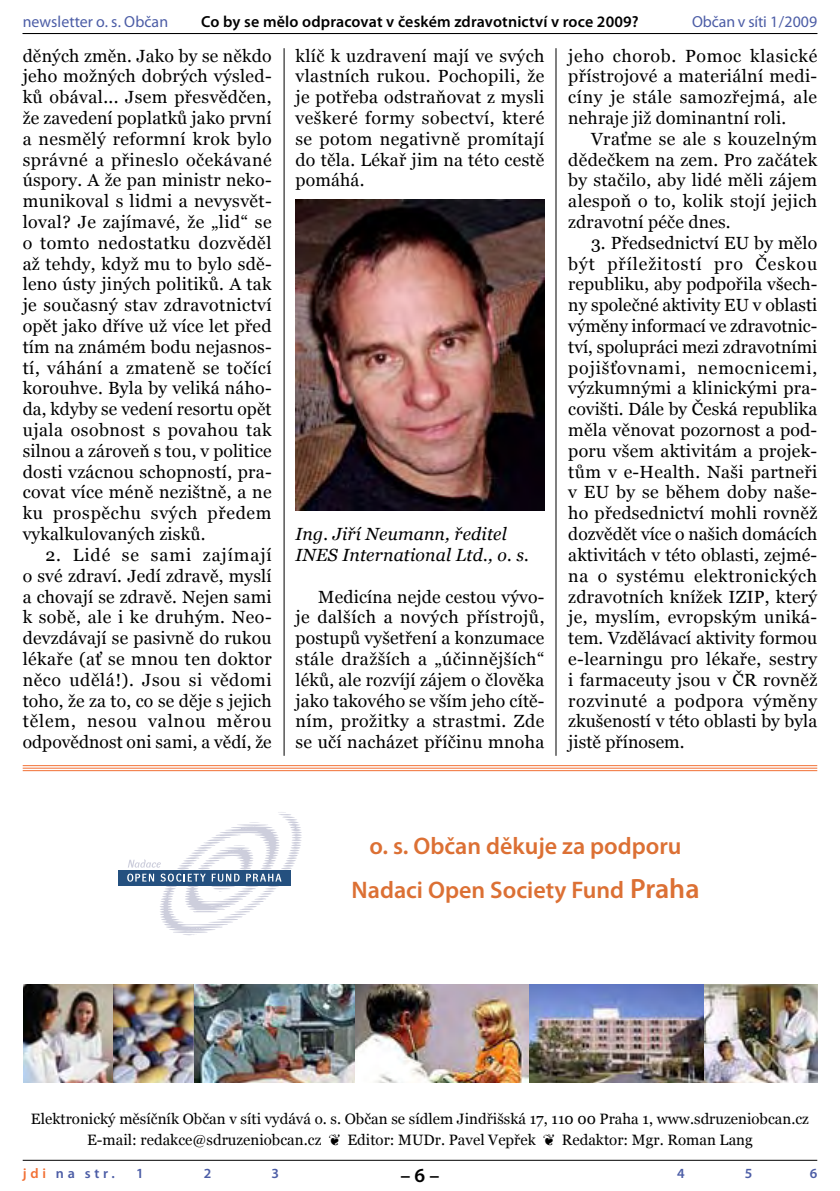
<style>
.page{position:relative;width:840px;height:1191px;background:#fff}
.page>*{position:absolute;margin:0;border:0;box-sizing:border-box;transform-origin:0 0}
.t1{font:600 24px/44px "Myriad Pro";color:#dc7034;text-align:center}
.t2{font:600 20px "Myriad Pro";color:#000}
.t3{font:17.6px/20.8px "Georgia";letter-spacing:.015em;color:#000;text-align:justify}
.t4{font:italic 17.6px/20.8px "Georgia";letter-spacing:.01em;color:#000}
.t5{font:600 16px "Myriad Pro";letter-spacing:.01em;color:#000}
.t6{font:16px "Myriad Pro";letter-spacing:.005em;color:#4c5da6}
.t7{font:15px/20.8px "Georgia";color:#000;text-align:center}
.t8{font:600 14px "Myriad Pro";letter-spacing:.275em;color:#4c5da6}
.s1{font-size:28px}
.s2{color:#f27034}
</style>
<div class="page">
<hr style="left:23px;top:1159px;width:793px;height:1px;background:#000">
<hr style="left:23px;top:33px;width:793px;height:1px;background:#000">
<hr style="left:283px;top:48px;width:1px;height:708px;background:#000">
<hr style="left:555px;top:48px;width:1px;height:708px;background:#000">
<hr style="left:23px;top:765px;width:793px;height:1px;background:#f27034">
<hr style="left:23px;top:767px;width:793px;height:1px;background:#f27034">
<hr style="left:23px;top:770px;width:793px;height:1px;background:#f27034">
<img style="left:113px;top:984px;width:396px;height:99px">
<img style="left:702px;top:984px;width:115px;height:99px">
<img style="left:23px;top:984px;width:90px;height:99px">
<img style="left:509px;top:984px;width:193px;height:99px">
<img style="left:295px;top:199px;width:249px;height:312px">
<div style="left:118px;top:870px;width:173px;height:15px;background:#24507f"></div>
<svg style="left:127px;top:812px;width:175px;height:123px"></svg>
<p class="t6" style="left:23px;top:12px;width:147px">newsletter o. s. Občan</p>
<p class="t5" style="left:201px;top:11px;width:439px">Co by se mělo odpracovat v českém zdravotnictví v roce 2009?</p>
<p class="t6" style="left:691px;top:12px;width:127px">Občan v síti 1/2009</p>
<p class="t3" style="left:23px;top:45px;width:250px">děných změn. Jako by se někdo jeho možných dobrých výsled&shy;ků obával... Jsem přesvědčen, že zavedení poplatků jako první a nesmělý reformní krok bylo správné a přineslo očekávané úspory. A že pan ministr neko&shy;munikoval s lidmi a nevysvět&shy;loval? Je zajímavé, že „lid“ se o tomto nedostatku dozvěděl až tehdy, když mu to bylo sdě&shy;leno ústy jiných politiků. A tak je současný stav zdravotnictví opět jako dříve už více let před tím na známém bodu nejasnos&shy;tí, váhání a zmateně se točící korouhve. Byla by veliká náho&shy;da, kdyby se vedení resortu opět ujala osobnost s povahou tak silnou a zároveň s tou, v politice dosti vzácnou schopností, pra&shy;covat více méně nezištně, a ne ku prospěchu svých předem vykalkulovaných zisků.</p>
<p class="t3" style="left:23px;top:544px;width:250px;text-indent:23px">2. Lidé se sami zajímají o své zdraví. Jedí zdravě, myslí a chovají se zdravě. Nejen sami k sobě, ale i ke druhým. Neo&shy;devzdávají se pasivně do rukou lékaře (ať se mnou ten doktor něco udělá!). Jsou si vědomi toho, že za to, co se děje s jejich tělem, nesou valnou měrou odpovědnost oni sami, a vědí, že</p>
<p class="t3" style="left:295px;top:45px;width:250px">klíč k uzdravení mají ve svých vlastních rukou. Pochopili, že je potřeba odstraňovat z mysli veškeré formy sobectví, které se potom negativně promítají do těla. Lékař jim na této cestě pomáhá.</p>
<p class="t4" style="left:295px;top:523px;width:235px">Ing. Jiří Neumann, ředitel<br>INES International Ltd., o. s.</p>
<p class="t3" style="left:295px;top:586px;width:250px;text-indent:23px">Medicína nejde cestou vývo&shy;je dalších a nových přístrojů, postupů vyšetření a konzumace stále dražších a „účinnějších“ léků, ale rozvíjí zájem o člověka jako takového se vším jeho cítě&shy;ním, prožitky a strastmi. Zde se učí nacházet příčinu mnoha</p>
<p class="t3" style="left:568px;top:45px;width:250px">jeho chorob. Pomoc klasické přístrojové a materiální medi&shy;cíny je stále samozřejmá, ale nehraje již dominantní roli.</p>
<p class="t3" style="left:568px;top:128px;width:250px;text-indent:23px">Vraťme se ale s kouzelným dědečkem na zem. Pro začátek by stačilo, aby lidé měli zájem alespoň o to, kolik stojí jejich zdravotní péče dnes.</p>
<p class="t3" style="left:568px;top:232px;width:250px;text-indent:23px">3. Předsednictví EU by mělo být příležitostí pro Českou republiku, aby podpořila všech&shy;ny společné aktivity EU v oblasti výměny informací ve zdravotnic&shy;tví, spolupráci mezi zdravotními pojišťovnami, nemocnicemi, výzkumnými a klinickými pra&shy;covišti. Dále by Česká republika měla věnovat pozornost a pod&shy;poru všem aktivitám a projek&shy;tům v e-Health. Naši partneři v EU by se během doby naše&shy;ho předsednictví mohli rovněž dozvědět více o našich domácích aktivitách v této oblasti, zejmé&shy;na o systému elektronických zdravotních knížek IZIP, který je, myslím, evropským uniká&shy;tem. Vzdělávací aktivity formou e-learningu pro lékaře, sestry i farmaceuty jsou v ČR rovněž rozvinuté a podpora výměny zkušeností v této oblasti by byla jistě přínosem.</p>
<h1 class="t1" style="left:351px;top:823px;width:349px">o. s. Občan děkuje za podporu<br>Nadaci Open Society Fund <span class="s1">Praha</span></h1>
<p class="t7" style="left:31px;top:1108px;width:779px">Elektronický měsíčník Občan v síti vydává o. s. Občan se sídlem Jindřišská 17, 110 00 Praha 1, www.sdruzeniobcan.cz<br>E-mail: redakce@sdruzeniobcan.cz ❦ Editor: MUDr. Pavel Vepřek ❦ Redaktor: Mgr. Roman Lang</p>
<p class="t8" style="left:23px;top:1164px;width:93px"><span class="s2">jdi</span> na str.</p>
<p class="t8" style="left:136px;top:1164px;width:5px">1</p>
<p class="t8" style="left:204px;top:1164px;width:8px">2</p>
<p class="t8" style="left:271px;top:1164px;width:9px">3</p>
<p class="t8" style="left:676px;top:1164px;width:9px">4</p>
<p class="t8" style="left:744px;top:1164px;width:9px">5</p>
<p class="t8" style="left:809px;top:1164px;width:9px">6</p>
<p class="t2" style="left:400px;top:1162px;width:41px">– –</p>
</div>
